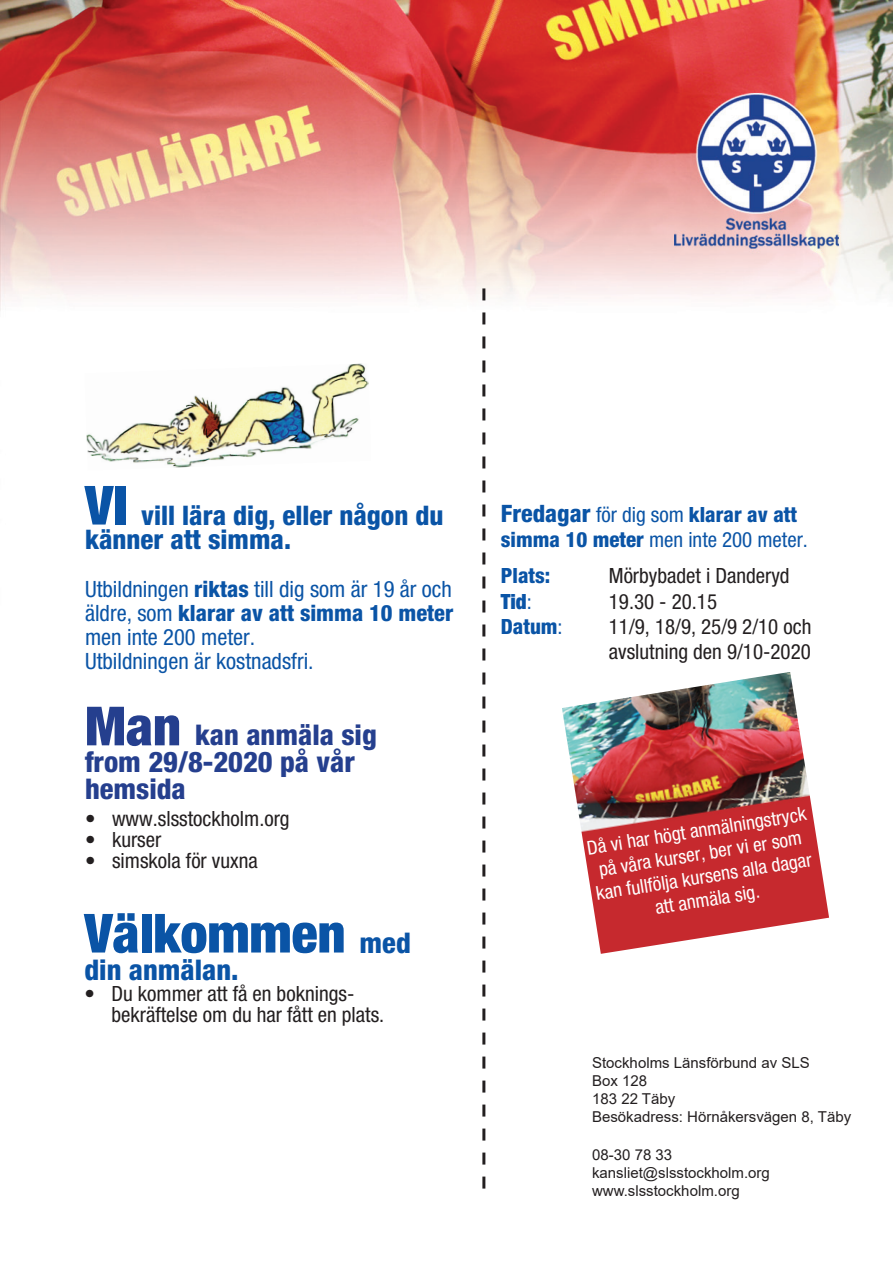
<style>
.page{position:relative;width:893px;height:1263px;background:#fff}
.page>*{position:absolute;margin:0;border:0;box-sizing:border-box;transform-origin:0 0}
.t1{font:900 condensed 54px "Helvetica Neue";color:#0a54a6}
.t2{font:800 condensed 28.5px/27px "Helvetica Neue";color:#253f8e}
.t3{font:800 condensed 28.5px "Helvetica Neue";color:#0a54a6}
.t4{font:800 condensed 27px/24px "Helvetica Neue";color:#0a54a6}
.t5{font:condensed 22.5px/24px "Helvetica Neue";color:#0a54a6}
.t6{font:condensed 21px/25.2px "Helvetica Neue";color:#231f20}
.t7{font:condensed 21px/25.2px "Helvetica Neue";color:#0a54a6}
.t8{font:800 condensed 21px "Helvetica Neue";color:#0a54a6}
.t9{font:900 condensed 21px "Helvetica Neue";color:#0a54a6}
.t10{font:condensed 19.2px/23.1px "Helvetica Neue";color:#fff;text-align:center}
.t11{font:15px/18px "Arial";color:#231f20}
.s1{font-weight:900;font-size:54px}
.s2{font-weight:800}
.s3{font-weight:800;font-size:28.5px}
.s4{font-weight:800;font-size:24px}
.s5{font-weight:400}
</style>
<div class="page">
<img style="left:0;top:1px;width:893px;height:1188px">
<svg style="left:482px;top:288px;width:3px;height:900px"></svg>
<img style="left:84px;top:363px;width:287px;height:107px">
<img style="left:562px;top:672px;width:267px;height:282px">
<p class="t4" style="left:85px;top:502px;width:360px"><span class="s1">VI</span> vill lära dig, eller någon du känner att simma.</p>
<p class="t5" style="left:85px;top:576px;width:370px">Utbildningen <span class="s2">riktas</span> till dig som är 19 år och äldre, som <span class="s2">klarar av att simma 10 meter </span>men inte 200 meter.<br>Utbildningen är kostnadsfri.</p>
<h2 class="t2" style="left:85px;top:721px;width:293px"><span class="s1">Man</span> kan anmäla sig from 29/8-2020 på vår hemsida</h2>
<p class="t6" style="left:85px;top:806px;width:206px">• www.slsstockholm.org</p>
<p class="t6" style="left:85px;top:827px;width:78px">• kurser</p>
<p class="t6" style="left:85px;top:848px;width:174px">• simskola för vuxna</p>
<h1 class="t1" style="left:84px;top:900px;width:328px">Välkommen <span class="s3">med</span></h1>
<h2 class="t3" style="left:84px;top:952px;width:156px">din anmälan.</h2>
<p class="t6" style="left:111px;top:982px;width:274px;line-height:21px;text-indent:-27px">• Du kommer att få en boknings&shy;bekräftelse om du har fått en plats.</p>
<p class="t7" style="left:501px;top:502px;width:309px"><span class="s4">Fredagar</span> för dig som <span class="s2">klarar av att simma 10 meter</span> men inte 200 meter.</p>
<p class="t8" style="left:501px;top:563px;width:51px">Plats:</p>
<p class="t6" style="left:609px;top:563px;width:182px">Mörbybadet i Danderyd</p>
<p class="t9" style="left:501px;top:588px;width:33px">Tid<span class="s5">:</span></p>
<p class="t6" style="left:609px;top:588px;width:110px">19.30 - 20.15</p>
<p class="t8" style="left:501px;top:613px;width:63px">Datum<span class="s5">:</span></p>
<p class="t6" style="left:609px;top:614px;width:204px">11/9, 18/9, 25/9 2/10 och avslutning den 9/10-2020</p>
<p class="t10" style="left:585px;top:836px;width:223px;rotate:-9deg">Då vi har högt anmälningstryck på våra kurser, ber vi er som kan fullfölja kursens alla dagar att anmäla sig.</p>
<p class="t11" style="left:592px;top:1053px;width:261px">Stockholms Länsförbund av SLS<br>Box 128<br>183 22 Täby<br>Besökadress: Hörnåkersvägen 8, Täby</p>
<p class="t11" style="left:592px;top:1146px;width:179px">08-30 78 33 kansliet@slsstockholm.org www.slsstockholm.org</p>
</div>
